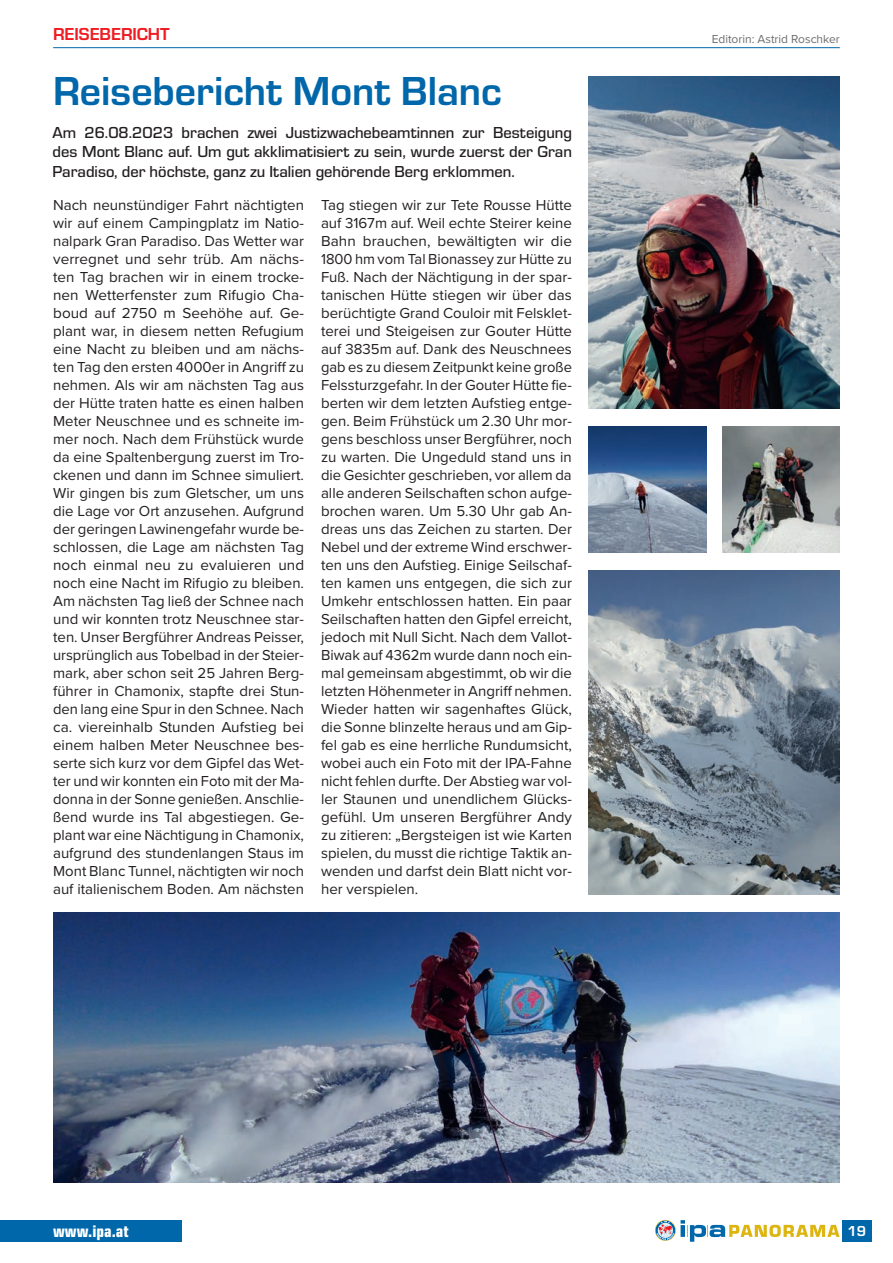
<style>
.page{position:relative;width:893px;height:1263px;background:#fff}
.page>*{position:absolute;margin:0;border:0;box-sizing:border-box;transform-origin:0 0}
.t1{font:700 42px "Eurostile";color:#0067aa}
.t2{font:700 18px "Eurostile";color:#ee1d23}
.t3{font:18px "Eurostile Con Hea";color:#fff}
.t4{font:500 16.5px/19.8px "Eurostile";color:#231f20;text-align:justify}
.t5{font:15px/18px "Proxima Nova";color:#231f20;text-align:justify}
.t6{font:700 15px "Eurostile";color:#fff}
.t7{font:12px "Proxima Nova";color:#6c6d70}
</style>
<div class="page">
<svg style="left:655px;top:1220px;width:184px;height:22px"></svg>
<div style="left:842px;top:1220px;width:30px;height:22px;background:#0067aa"></div>
<hr style="left:53px;top:47px;width:787px;height:1px;background:#0067aa">
<div style="left:0;top:1220px;width:182px;height:22px;background:#0067aa"></div>
<img style="left:53px;top:912px;width:786px;height:270px">
<img style="left:589px;top:570px;width:251px;height:324px">
<img style="left:589px;top:77px;width:251px;height:331px">
<img style="left:589px;top:426px;width:117px;height:126px">
<img style="left:723px;top:426px;width:117px;height:126px">
<p class="t2" style="left:53px;top:21px;width:118px">REISEBERICHT</p>
<p class="t7" style="left:712px;top:30px;width:130px">Editorin: Astrid Roschker</p>
<h1 class="t1" style="left:53px;top:60px;width:450px">Reisebericht Mont Blanc</h1>
<p class="t4" style="left:52px;top:121px;width:521px">Am 26.08.2023 brachen zwei Justizwachebeamtinnen zur Besteigung des Mont Blanc auf. Um gut akklimatisiert zu sein, wurde zuerst der Gran Paradiso, der höchste, ganz zu Italien gehörende Berg erklommen.</p>
<p class="t5" style="left:53px;top:195px;width:253px">Nach neunstündiger Fahrt nächtigten wir auf einem Campingplatz im Natio&shy;nalpark Gran Paradiso. Das Wetter war verregnet und sehr trüb. Am nächs&shy;ten Tag brachen wir in einem trocke&shy;nen Wetterfenster zum Rifugio Cha&shy;boud auf 2750 m Seehöhe auf. Ge&shy;plant war, in diesem netten Refugium eine Nacht zu bleiben und am nächs&shy;ten Tag den ersten 4000er in Angriff zu nehmen. Als wir am nächsten Tag aus der Hütte traten hatte es einen halben Meter Neuschnee und es schneite im&shy;mer noch. Nach dem Frühstück wurde da eine Spaltenbergung zuerst im Tro&shy;ckenen und dann im Schnee simuliert.<br>Wir gingen bis zum Gletscher, um uns die Lage vor Ort anzusehen. Aufgrund der geringen Lawinengefahr wurde be&shy;schlossen, die Lage am nächsten Tag noch einmal neu zu evaluieren und noch eine Nacht im Rifugio zu bleiben.<br>Am nächsten Tag ließ der Schnee nach und wir konnten trotz Neuschnee star&shy;ten. Unser Bergführer Andreas Peisser, ursprünglich aus Tobelbad in der Steier&shy;mark, aber schon seit 25 Jahren Berg&shy;führer in Chamonix, stapfte drei Stun&shy;den lang eine Spur in den Schnee. Nach ca. viereinhalb Stunden Aufstieg bei einem halben Meter Neuschnee bes&shy;serte sich kurz vor dem Gipfel das Wet&shy;ter und wir konnten ein Foto mit der Ma&shy;donna in der Sonne genießen. Anschlie&shy;ßend wurde ins Tal abgestiegen. Ge&shy;plant war eine Nächtigung in Chamonix, aufgrund des stundenlangen Staus im Mont Blanc Tunnel, nächtigten wir noch auf italienischem Boden. Am nächsten</p>
<p class="t5" style="left:321px;top:195px;width:252px">Tag stiegen wir zur Tete Rousse Hütte auf 3167m auf. Weil echte Steirer keine Bahn brauchen, bewältigten wir die 1800 hm vom Tal Bionassey zur Hütte zu Fuß. Nach der Nächtigung in der spar&shy;tanischen Hütte stiegen wir über das berüchtigte Grand Couloir mit Felsklet&shy;terei und Steigeisen zur Gouter Hütte auf 3835m auf. Dank des Neuschnees gab es zu diesem Zeitpunkt keine große Felssturzgefahr. In der Gouter Hütte fie&shy;berten wir dem letzten Aufstieg entge&shy;gen. Beim Frühstück um 2.30 Uhr mor&shy;gens beschloss unser Bergführer, noch zu warten. Die Ungeduld stand uns in die Gesichter geschrieben, vor allem da alle anderen Seilschaften schon aufge&shy;brochen waren. Um 5.30 Uhr gab An&shy;dreas uns das Zeichen zu starten. Der Nebel und der extreme Wind erschwer&shy;ten uns den Aufstieg. Einige Seilschaf&shy;ten kamen uns entgegen, die sich zur Umkehr entschlossen hatten. Ein paar Seilschaften hatten den Gipfel erreicht, jedoch mit Null Sicht. Nach dem Vallot-Biwak auf 4362m wurde dann noch ein&shy;mal gemeinsam abgestimmt, ob wir die letzten Höhenmeter in Angriff nehmen.<br>Wieder hatten wir sagenhaftes Glück, die Sonne blinzelte heraus und am Gip&shy;fel gab es eine herrliche Rundumsicht, wobei auch ein Foto mit der IPA-Fahne nicht fehlen durfte. Der Abstieg war vol&shy;ler Staunen und unendlichem Glücks&shy;gefühl. Um unseren Bergführer Andy zu zitieren: „Bergsteigen ist wie Karten spielen, du musst die richtige Taktik an&shy;wenden und darfst dein Blatt nicht vor&shy;her verspielen.</p>
<p class="t3" style="left:53px;top:1218px;width:77px">www.ipa.at</p>
<p class="t6" style="left:847px;top:1220px;width:20px">19</p>
</div>
